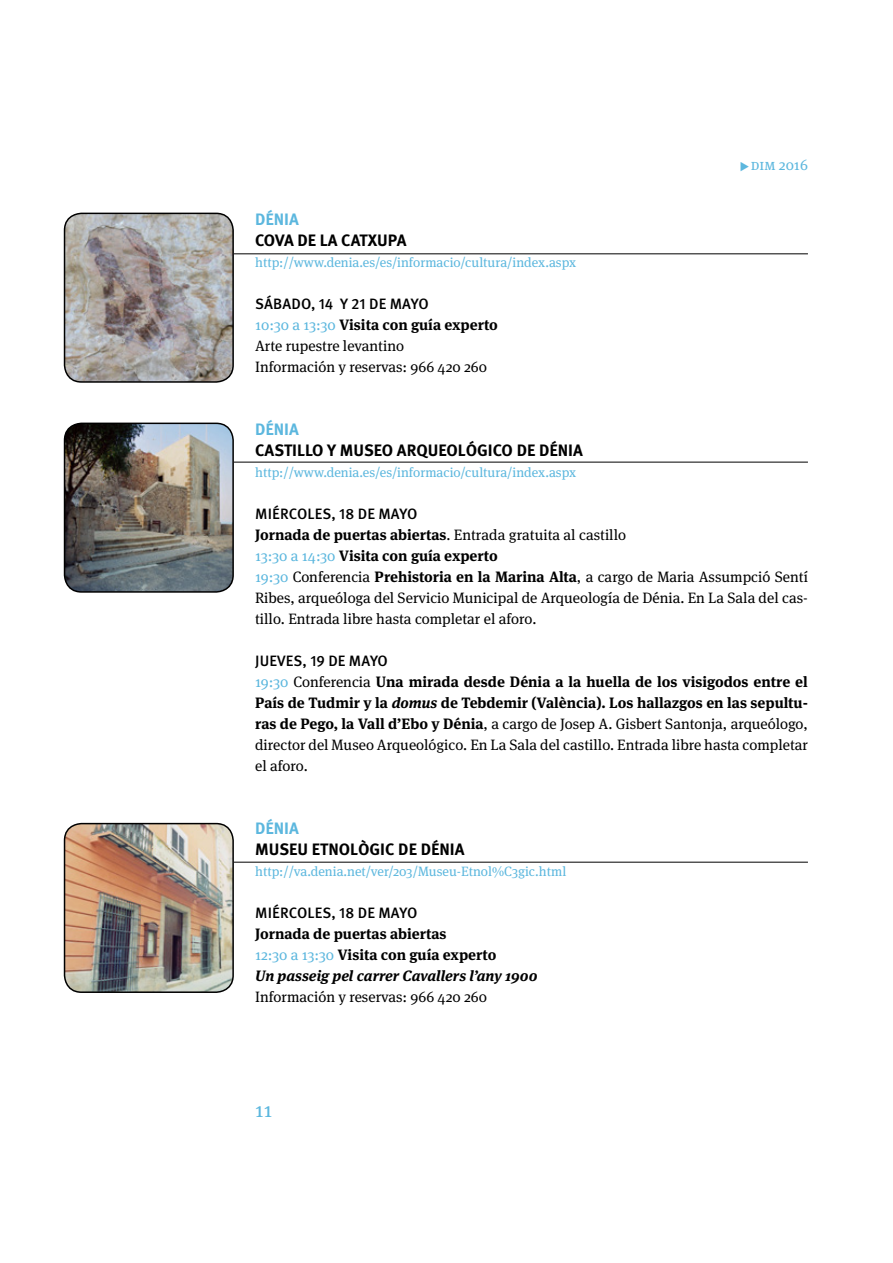
<style>
.page{position:relative;width:893px;height:1263px;background:#fff}
.page>*{position:absolute;margin:0;border:0;box-sizing:border-box;transform-origin:0 0}
.t1{font:21px "Meta Serif OT";color:#5cb7de}
.t2{font:700 16.5px "Meta Pro";color:#000}
.t3{font:700 16.5px "Meta Pro";color:#5cb7de}
.t4{font:15px/21px "Meta Serif OT";color:#000}
.t5{font:700 15px/21px "Meta Serif OT";color:#000}
.t6{font:500 15px "Meta Pro";letter-spacing:.01em;color:#000}
.t7{font:15px "Meta Serif OT";color:#5cb7de}
.t8{font:13.5px "Meta Serif OT";color:#5cb7de}
.s1{color:#5cb7de}
.s2{font-weight:700}
.s3{font-weight:700;font-style:italic}
.s4{font-weight:400;color:#5cb7de}
.s5{font-style:italic}
</style>
<div class="page">
<hr style="left:234px;top:462px;width:574px;height:1px;background:#000">
<img style="left:65px;top:423px;width:168px;height:169px">
<div style="left:64px;top:423px;width:170px;height:170px;border:2px solid #000;border-radius:17px"></div>
<img style="left:65px;top:824px;width:168px;height:168px">
<div style="left:64px;top:823px;width:170px;height:170px;border:2px solid #000;border-radius:17px"></div>
<hr style="left:234px;top:862px;width:574px;height:1px;background:#000">
<img style="left:65px;top:213px;width:168px;height:169px">
<div style="left:64px;top:213px;width:170px;height:170px;border:2px solid #000;border-radius:17px"></div>
<hr style="left:234px;top:254px;width:574px;height:1px;background:#000">
<p class="t3" style="left:255px;top:209px;width:45px">DÉNIA</p>
<p class="t2" style="left:255px;top:230px;width:153px">COVA DE LA CATXUPA</p>
<p class="t8" style="left:255px;top:255px;width:323px">http://www.denia.es/es/informacio/cultura/index.aspx</p>
<p class="t6" style="left:255px;top:294px;width:175px">SÁBADO, 14 Y 21 DE MAYO</p>
<p class="t4" style="left:255px;top:315px;width:244px"><span class="s1">10:30 a 13:30</span> <span class="s2">Visita con guía experto<br></span>Arte rupestre levantino<br>Información y reservas: 966 420 260</p>
<p class="t7" style="left:751px;top:156px;width:59px">dim 2016</p>
<p class="t3" style="left:255px;top:419px;width:45px">DÉNIA</p>
<p class="t2" style="left:255px;top:440px;width:329px">CASTILLO Y MUSEO ARQUEOLÓGICO DE DÉNIA</p>
<p class="t8" style="left:255px;top:465px;width:323px">http://www.denia.es/es/informacio/cultura/index.aspx</p>
<p class="t6" style="left:255px;top:504px;width:164px">MIÉRCOLES, 18 DE MAYO</p>
<p class="t4" style="left:255px;top:525px;width:554px"><span class="s2">Jornada de puertas abiertas</span>. Entrada gratuita al castillo<br><span class="s1">13:30 a 14:30</span> <span class="s2">Visita con guía experto<br></span><span class="s1">19:30</span> Conferencia <span class="s2">Prehistoria en la Marina Alta</span>, a cargo de Maria Assumpció Sentí Ribes, arqueóloga del Servicio Municipal de Arqueología de Dénia. En La Sala del cas&shy;tillo. Entrada libre hasta completar el aforo.</p>
<p class="t6" style="left:255px;top:651px;width:134px">JUEVES, 19 DE MAYO</p>
<p class="t4" style="left:255px;top:672px;width:554px;text-align:justify"><span class="s1">19:30</span> Conferencia <span class="s2">Una mirada desde Dénia a la huella de los visigodos entre el País de Tudmir y la</span> <span class="s3">domus</span> <span class="s2">de Tebdemir (València). Los hallazgos en las sepultu&shy;ras de Pego, la Vall d’Ebo y Dénia</span>, a cargo de Josep A. Gisbert Santonja, arqueólogo, director del Museo Arqueológico. En La Sala del castillo. Entrada libre hasta completar el aforo.</p>
<p class="t3" style="left:255px;top:818px;width:45px">DÉNIA</p>
<p class="t2" style="left:255px;top:839px;width:211px">MUSEU ETNOLÒGIC DE DÉNIA</p>
<p class="t8" style="left:255px;top:864px;width:313px">http://va.denia.net/ver/203/Museu-Etnol%C3gic.html</p>
<p class="t6" style="left:255px;top:903px;width:164px">MIÉRCOLES, 18 DE MAYO</p>
<p class="t5" style="left:255px;top:923px;width:284px">Jornada de puertas abiertas<br><span class="s4">12:30 a 13:30</span> Visita con guía experto<br><span class="s5">Un passeig pel carrer Cavallers l’any 1900</span></p>
<p class="t4" style="left:255px;top:987px;width:233px">Información y reservas: 966 420 260</p>
<h1 class="t1" style="left:255px;top:1097px;width:19px">11</h1>
</div>
